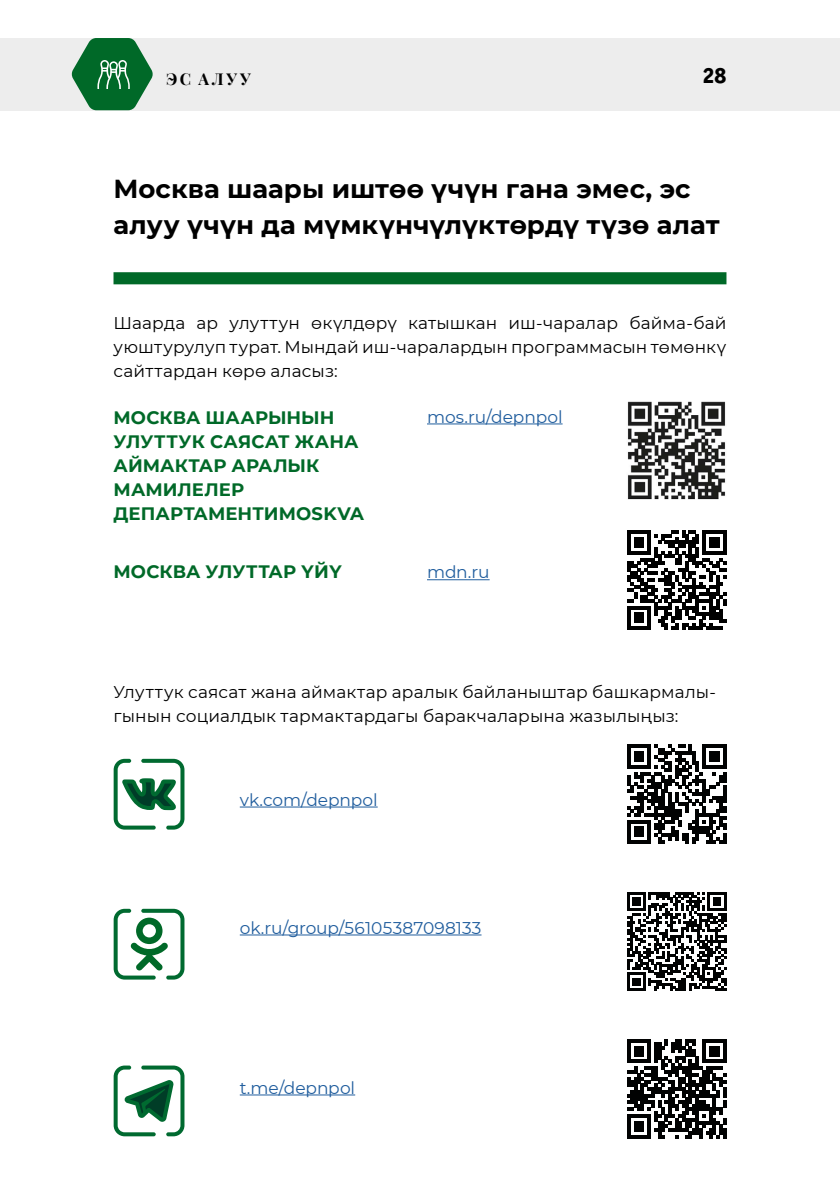
<style>
.page{position:relative;width:840px;height:1191px;background:#fff}
.page>*{position:absolute;margin:0;border:0;box-sizing:border-box;transform-origin:0 0}
.t1{font:700 26px/36px "Montserrat";color:#000}
.t2{font:22px "Officina Sans Extra Bold C";color:#000}
.t3{font:700 18px/24px "Montserrat";letter-spacing:.005em;color:#006928}
.t4{font:17px/24px "Montserrat";letter-spacing:.005em;color:#000;text-align:justify}
.t5{font:17px "Montserrat";letter-spacing:-.005em;color:#215e9e}
.t6{font:16px "Playfair Display";letter-spacing:.185em;color:#000}
</style>
<div class="page">
<div style="left:0;top:38px;width:839px;height:72px;background:#ededed"></div>
<svg style="left:71px;top:38px;width:82px;height:72px"></svg>
<div style="left:113px;top:272px;width:613px;height:12px;background:#006928"></div>
<hr style="left:427px;top:423px;width:135px;height:1px;background:#215e9e">
<hr style="left:240px;top:806px;width:137px;height:1px;background:#215e9e">
<hr style="left:240px;top:1094px;width:115px;height:1px;background:#215e9e">
<hr style="left:240px;top:934px;width:241px;height:1px;background:#215e9e">
<hr style="left:427px;top:579px;width:62px;height:1px;background:#215e9e">
<img style="left:627px;top:401px;width:99px;height:98px">
<svg style="left:627px;top:530px;width:99px;height:100px"></svg>
<svg style="left:114px;top:759px;width:70px;height:70px"></svg>
<svg style="left:114px;top:1065px;width:70px;height:71px"></svg>
<svg style="left:627px;top:744px;width:99px;height:100px"></svg>
<svg style="left:627px;top:892px;width:99px;height:99px"></svg>
<svg style="left:627px;top:1039px;width:99px;height:99px"></svg>
<svg style="left:114px;top:908px;width:70px;height:71px"></svg>
<p class="t6" style="left:166px;top:66px;width:86px">ЭС АЛУУ</p>
<p class="t2" style="left:702px;top:62px;width:25px">28</p>
<h1 class="t1" style="left:113px;top:170px;width:607px">Москва шаары иштөө үчүн гана эмес, эс алуу үчүн да мүмкүнчүлүктөрдү түзө алат</h1>
<p class="t4" style="left:113px;top:311px;width:614px">Шаарда ар улуттун өкүлдөрү катышкан иш-чаралар байма-бай уюштурулуп турат. Мындай иш-чаралардын программасын төмөнкү сайттардан көрө аласыз:</p>
<p class="t3" style="left:113px;top:404px;width:252px">МОСКВА ШААРЫНЫН<br>УЛУТТУК САЯСАТ ЖАНА<br>АЙМАКТАР АРАЛЫК<br>МАМИЛЕЛЕР<br>ДЕПАРТАМЕНТИMOSKVA</p>
<p class="t3" style="left:113px;top:559px;width:230px">МОСКВА УЛУТТАР ҮЙҮ</p>
<p class="t5" style="left:427px;top:405px;width:137px">mos.ru/depnpol</p>
<p class="t5" style="left:427px;top:561px;width:64px">mdn.ru</p>
<p class="t4" style="left:113px;top:679px;width:603px">Улуттук саясат жана аймактар аралык байланыштар башкармалы&shy;гынын социалдык тармактардагы баракчаларына жазылыңыз:</p>
<p class="t5" style="left:240px;top:788px;width:139px">vk.com/depnpol</p>
<p class="t5" style="left:240px;top:916px;width:243px">ok.ru/group/56105387098133</p>
<p class="t5" style="left:240px;top:1076px;width:117px">t.me/depnpol</p>
</div>
